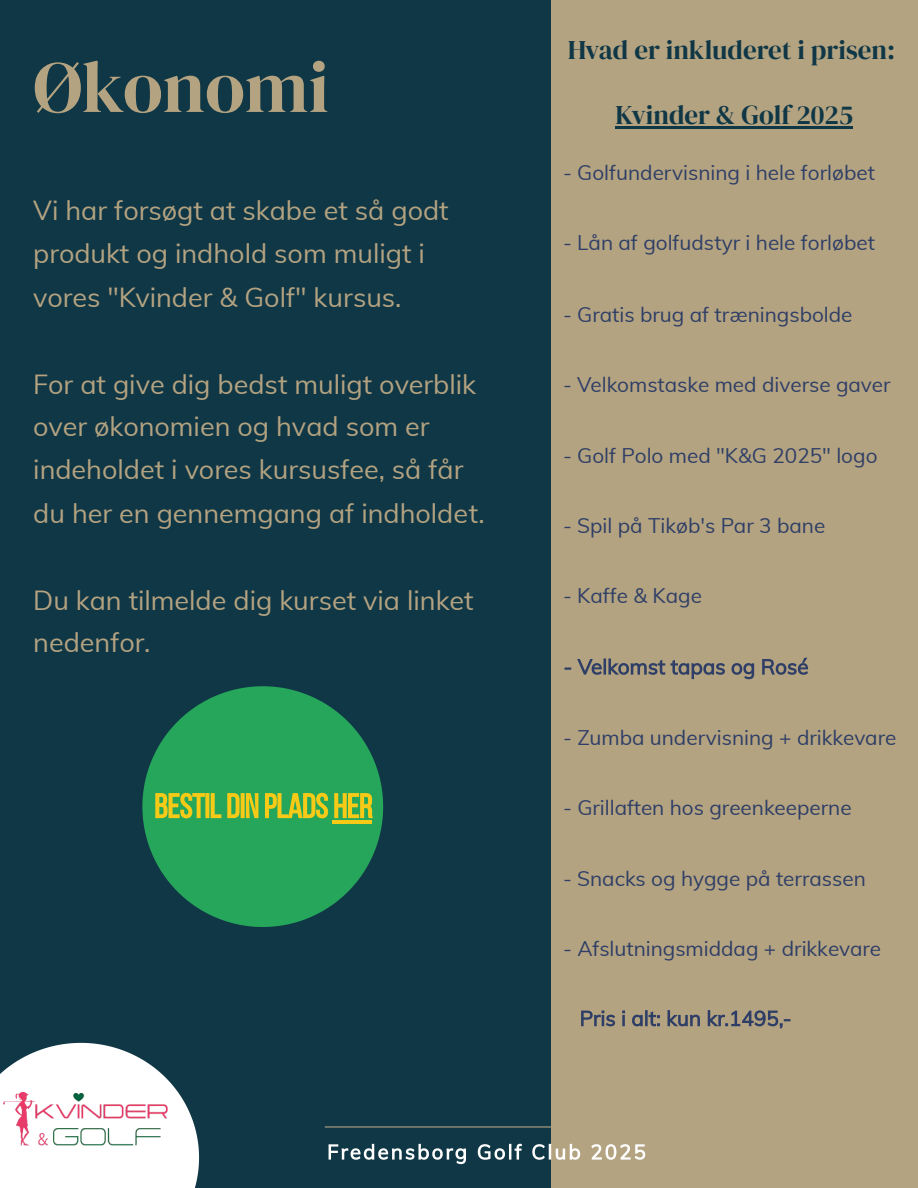
<style>
.page{position:relative;width:918px;height:1188px;background:#103746}
.page>*{position:absolute;margin:0;border:0;box-sizing:border-box;transform-origin:0 0}
.t1{font:73.2px "DM Serif Display";color:#b4a381}
.t2{font:27px/43.2px "Muli";color:#b4a381}
.t3{font:27px "DM Serif Display";color:#103746}
.t4{font:20.7px "Muli";color:#2e3e66}
</style>
<div class="page">
<svg style="left:0;top:1043px;width:199px;height:145px"></svg>
<img style="left:0;top:1065px;width:187px;height:109px">
<div style="left:551px;top:0;width:367px;height:1188px;background:#b4a381"></div>
<svg style="left:565px;top:658px;width:243px;height:21px"></svg>
<svg style="left:581px;top:1010px;width:210px;height:19px"></svg>
<hr style="left:325px;top:1126px;width:593px;height:2px;background:#b4a381">
<svg style="left:329px;top:1144px;width:316px;height:20px"></svg>
<svg style="left:142px;top:686px;width:241px;height:241px;fill:#26a65b"></svg>
<svg style="left:155px;top:793px;width:173px;height:25px;background:#9ab935"></svg>
<hr style="left:333px;top:820px;width:39px;height:4px;background:#f7ca18">
<svg style="left:334px;top:793px;width:39px;height:25px"></svg>
<hr style="left:615px;top:126px;width:238px;height:3px;background:#103746">
<h1 class="t1" style="left:33px;top:36px;width:297px">Økonomi</h1>
<h2 class="t2" style="left:33px;top:191px;width:417px">Vi har forsøgt at skabe et så godt produkt og indhold som muligt i vores "Kvinder &amp; Golf" kursus.</h2>
<h2 class="t2" style="left:33px;top:364px;width:453px">For at give dig bedst muligt overblik over økonomien og hvad som er indeholdet i vores kursusfee, så får du her en gennemgang af indholdet.</h2>
<h2 class="t2" style="left:33px;top:580px;width:442px;line-height:42.8px">Du kan tilmelde dig kurset via linket nedenfor.</h2>
<h2 class="t3" style="left:568px;top:31px;width:329px">Hvad er inkluderet i prisen:</h2>
<h2 class="t3" style="left:615px;top:96px;width:239px">Kvinder &amp; Golf 2025</h2>
<p class="t4" style="left:563px;top:164px;width:313px">- Golfundervisning i hele forløbet</p>
<p class="t4" style="left:563px;top:234px;width:313px">- Lån af golfudstyr i hele forløbet</p>
<p class="t4" style="left:563px;top:305px;width:291px">- Gratis brug af træningsbolde</p>
<p class="t4" style="left:563px;top:376px;width:329px">- Velkomstaske med diverse gaver</p>
<p class="t4" style="left:563px;top:446px;width:316px">- Golf Polo med "K&amp;G 2025" logo</p>
<p class="t4" style="left:563px;top:516px;width:264px">- Spil på Tikøb's Par 3 bane</p>
<p class="t4" style="left:563px;top:587px;width:140px">- Kaffe &amp; Kage</p>
<p class="t4" style="left:563px;top:728px;width:335px">- Zumba undervisning + drikkevare</p>
<p class="t4" style="left:563px;top:799px;width:290px">- Grillaften hos greenkeeperne</p>
<p class="t4" style="left:563px;top:869px;width:304px">- Snacks og hygge på terrassen</p>
<p class="t4" style="left:563px;top:939px;width:320px">- Afslutningsmiddag + drikkevare</p>
</div>
